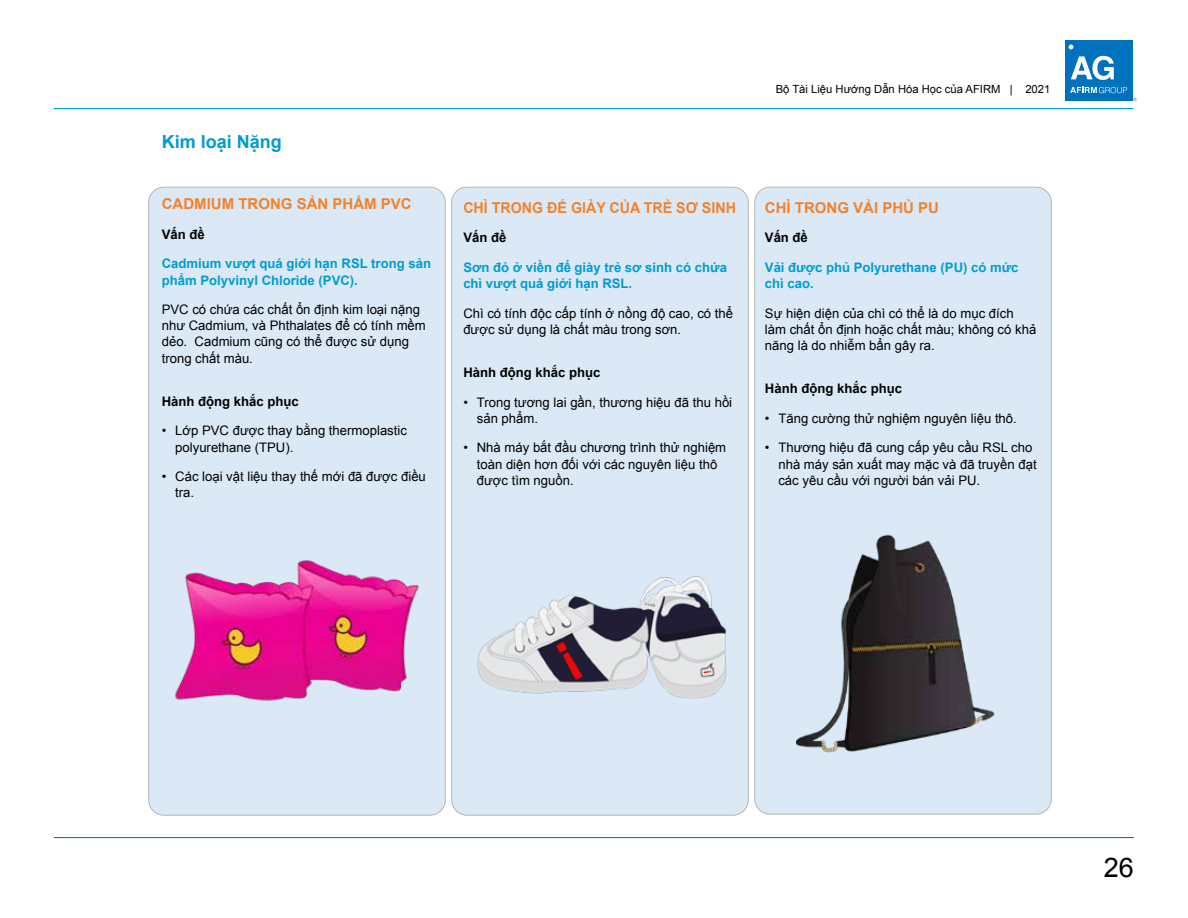
<style>
.page{position:relative;width:1188px;height:918px;background:#fff}
.page>*{position:absolute;margin:0;border:0;box-sizing:border-box;transform-origin:0 0}
.t1{font:27px "Arial";color:#000}
.t2{font:700 18px "Arial";color:#009bd2}
.t3{font:700 15px "Arial";color:#f2822b}
.t4{font:700 15px "Arial";color:#f2822b;scale:.95 1}
.t5{font:13.2px/16.2px "Arial";color:#000}
.t6{font:700 13.2px/16.2px "Arial";color:#009bd2}
.t7{font:700 13.2px "Arial";color:#000}
.t8{font:11.25px "Arial";color:#000}
</style>
<div class="page">
<div style="left:1065px;top:40px;width:67px;height:61px;background:#0071bd"></div>
<svg style="left:1069px;top:45px;width:4px;height:4px"></svg>
<svg style="left:1071px;top:56px;width:43px;height:24px"></svg>
<svg style="left:1070px;top:87px;width:57px;height:6px"></svg>
<hr style="left:54px;top:837px;width:1080px;height:1px;background:#007dc5">
<hr style="left:54px;top:108px;width:1079px;height:1px;background:#009bd2">
<div style="left:755px;top:187px;width:296px;height:627px;background:#dbe9f6;border-radius:15px"></div>
<div style="left:149px;top:187px;width:296px;height:628px;background:#dbe9f6;border-radius:15px"></div>
<div style="left:452px;top:187px;width:296px;height:628px;background:#dbe9f6;border-radius:15px"></div>
<img style="left:175px;top:560px;width:244px;height:141px">
<img style="left:796px;top:534px;width:199px;height:219px">
<img style="left:477px;top:576px;width:250px;height:123px">
<h2 class="t2" style="left:162px;top:130px;width:122px">Kim loại Nặng</h2>
<p class="t3" style="left:162px;top:194px;width:251px">CADMIUM TRONG SẢN PHẨM PVC</p>
<p class="t7" style="left:162px;top:225px;width:45px">Vấn đề</p>
<p class="t6" style="left:162px;top:256px;width:271px">Cadmium vượt quá giới hạn RSL trong sản phẩm Polyvinyl Chloride (PVC).</p>
<p class="t5" style="left:162px;top:302px;width:266px">PVC có chứa các chất ổn định kim loại nặng như Cadmium, và Phthalates để có tính mềm dẻo. Cadmium cũng có thể được sử dụng trong chất màu.</p>
<p class="t7" style="left:162px;top:392px;width:139px">Hành động khắc phục</p>
<p class="t5" style="left:175px;top:423px;width:233px;text-indent:-14px">• Lớp PVC được thay bằng thermoplastic polyurethane (TPU).</p>
<p class="t5" style="left:175px;top:469px;width:252px;text-indent:-14px">• Các loại vật liệu thay thế mới đã được điều tra.</p>
<p class="t8" style="left:776px;top:82px;width:276px">Bộ Tài Liệu Hướng Dẫn Hóa Học của AFIRM | 2021</p>
<p class="t4" style="left:463px;top:198px;width:288px">CHÌ TRONG ĐẾ GIÀY CỦA TRẺ SƠ SINH</p>
<p class="t7" style="left:463px;top:229px;width:45px">Vấn đề</p>
<p class="t6" style="left:463px;top:260px;width:265px">Sơn đỏ ở viền đế giày trẻ sơ sinh có chứa chì vượt quá giới hạn RSL.</p>
<p class="t5" style="left:463px;top:305px;width:271px">Chì có tính độc cấp tính ở nồng độ cao, có thể được sử dụng là chất màu trong sơn.</p>
<p class="t7" style="left:463px;top:364px;width:139px">Hành động khắc phục</p>
<p class="t5" style="left:477px;top:394px;width:257px;text-indent:-14px">• Trong tương lai gần, thương hiệu đã thu hồi sản phẩm.</p>
<p class="t5" style="left:477px;top:440px;width:251px;text-indent:-14px">• Nhà máy bắt đầu chương trình thử nghiệm toàn diện hơn đối với các nguyên liệu thô được tìm nguồn.</p>
<p class="t3" style="left:765px;top:198px;width:176px">CHÌ TRONG VẢI PHỦ PU</p>
<p class="t7" style="left:765px;top:229px;width:45px">Vấn đề</p>
<p class="t6" style="left:765px;top:260px;width:255px">Vải được phủ Polyurethane (PU) có mức chì cao.</p>
<p class="t5" style="left:765px;top:305px;width:273px">Sự hiện diện của chì có thể là do mục đích làm chất ổn định hoặc chất màu; không có khả năng là do nhiễm bẩn gây ra.</p>
<p class="t7" style="left:765px;top:380px;width:139px">Hành động khắc phục</p>
<p class="t5" style="left:765px;top:410px;width:253px">• Tăng cường thử nghiệm nguyên liệu thô.</p>
<p class="t5" style="left:778px;top:440px;width:260px;text-indent:-14px">• Thương hiệu đã cung cấp yêu cầu RSL cho nhà máy sản xuất may mặc và đã truyền đạt các yêu cầu với người bán vải PU.</p>
<h1 class="t1" style="left:1104px;top:850px;width:32px">26</h1>
</div>
